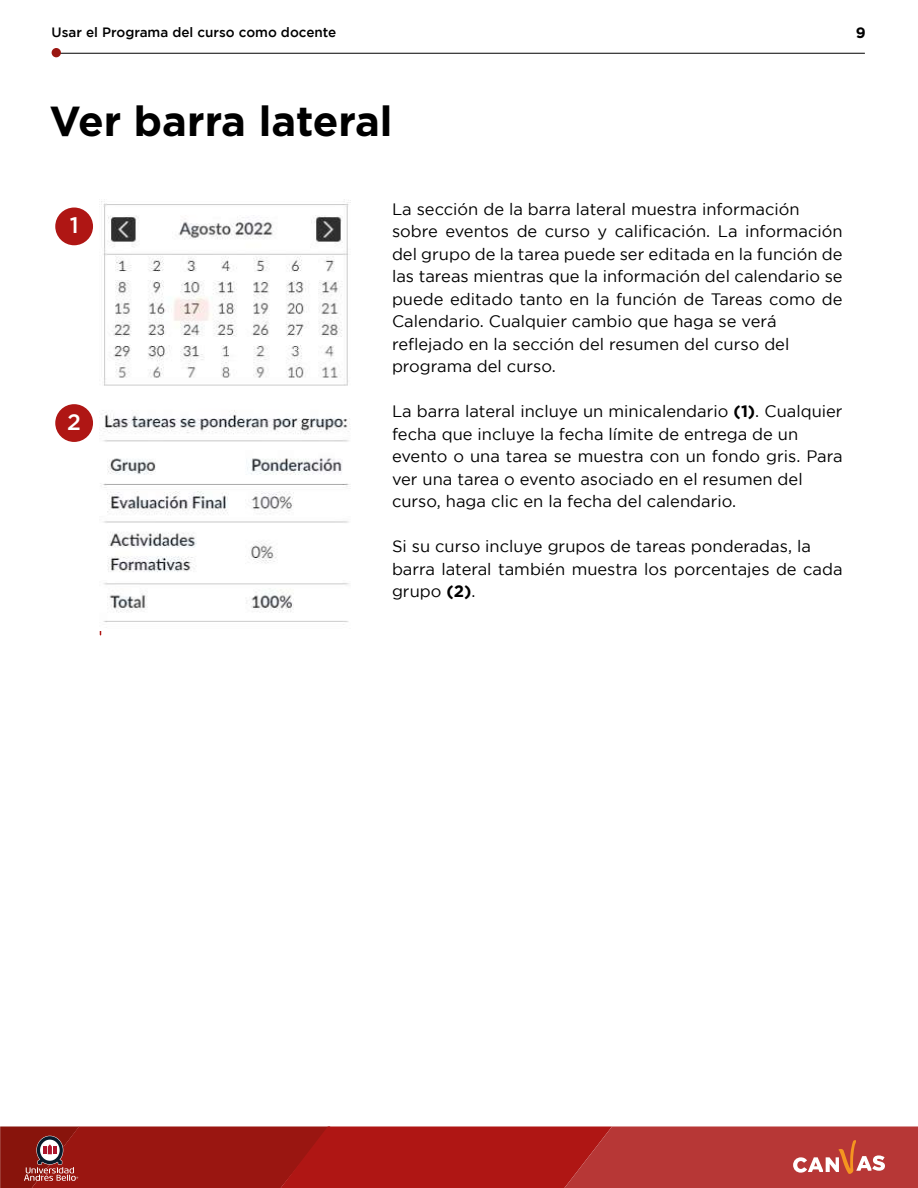
<style>
.page{position:relative;width:918px;height:1188px;background:#fff}
.page>*{position:absolute;margin:0;border:0;box-sizing:border-box;transform-origin:0 0}
.t1{font:700 42px "Gotham";color:#000}
.t2{font:500 22.5px "Gotham";color:#fff}
.t3{font:16.5px/22.5px "Gotham";color:#000}
.t4{font:700 15px "Gotham";color:#000}
.t5{font:500 13.5px "Gotham";color:#000}
.s1{font-weight:700}
</style>
<div class="page">
<svg style="left:0;top:1126px;width:918px;height:62px;background:#ab2825"></svg>
<hr style="left:52px;top:53px;width:813px;height:1px;background:#000">
<div style="left:52px;top:48px;width:9px;height:9px;background:#9a1611;border-radius:50%"></div>
<div style="left:471px;top:1141px;width:38px;height:38px;background:#af1614;border-radius:50%"></div>
<div style="left:55px;top:208px;width:38px;height:37px;background:#af1614;border-radius:50%"></div>
<div style="left:55px;top:404px;width:38px;height:38px;background:#af1614;border-radius:50%"></div>
<hr style="left:100px;top:276px;width:1px;height:359px;background:#af1614">
<img style="left:100px;top:200px;width:251px;height:430px">
<p class="t5" style="left:52px;top:24px;width:286px">Usar el Programa del curso como docente</p>
<p class="t4" style="left:856px;top:23px;width:11px">9</p>
<h1 class="t1" style="left:50px;top:93px;width:345px">Ver barra lateral</h1>
<h2 class="t2" style="left:70px;top:212px;width:10px">1</h2>
<h2 class="t2" style="left:67px;top:409px;width:15px">2</h2>
<p class="t3" style="left:392px;top:197px;width:452px">La sección de la barra lateral muestra información sobre eventos de curso y calificación. La información del grupo de la tarea puede ser editada en la función de las tareas mientras que la información del calendario se puede editado tanto en la función de Tareas como de Calendario. Cualquier cambio que haga se verá reflejado en la sección del resumen del curso del programa del curso.</p>
<p class="t3" style="left:392px;top:400px;width:452px">La barra lateral incluye un minicalendario <span class="s1">(1)</span>. Cualquier fecha que incluye la fecha límite de entrega de un evento o una tarea se muestra con un fondo gris. Para ver una tarea o evento asociado en el resumen del curso, haga clic en la fecha del calendario.</p>
<p class="t3" style="left:392px;top:535px;width:452px">Si su curso incluye grupos de tareas ponderadas, la barra lateral también muestra los porcentajes de cada grupo <span class="s1">(2)</span>.</p>
</div>
